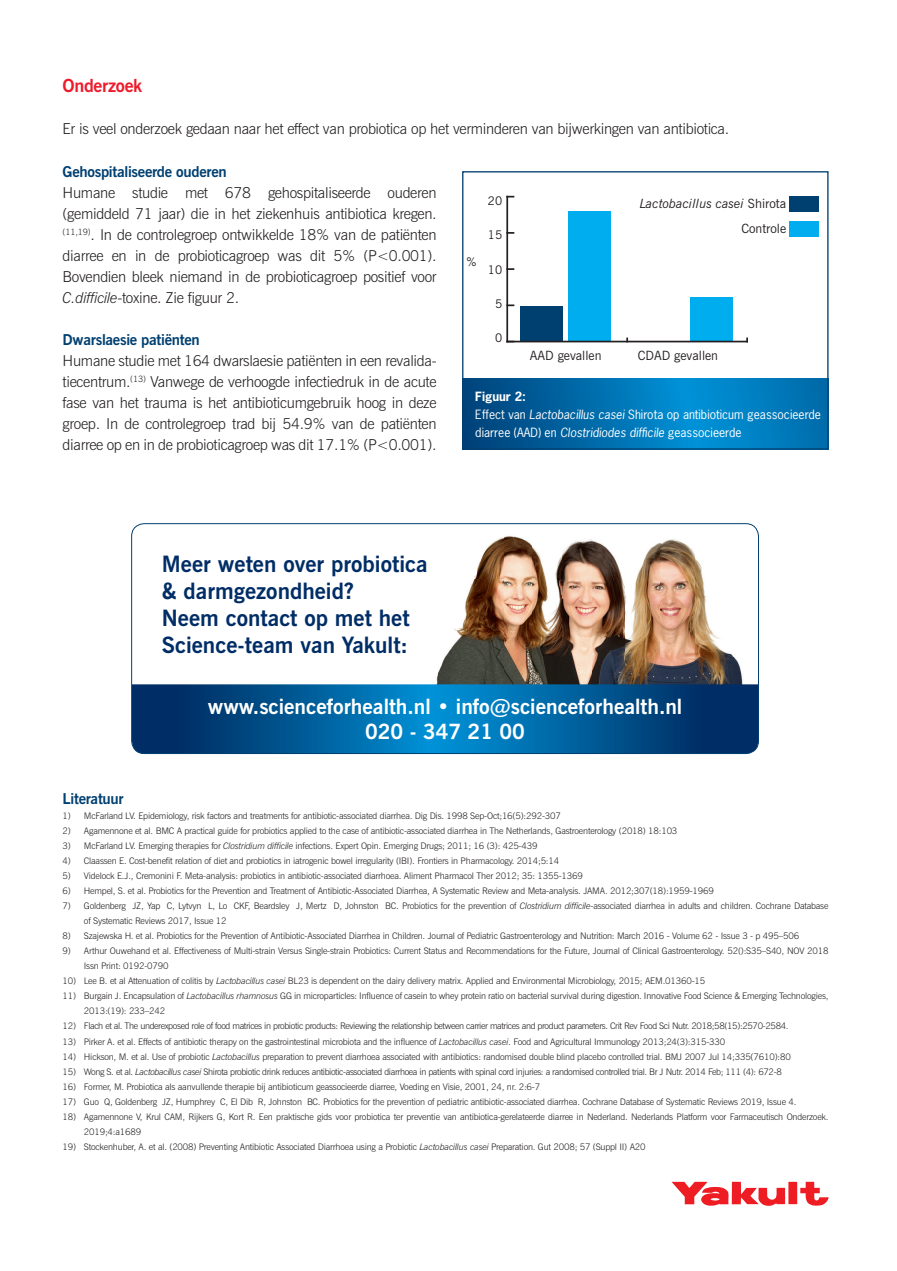
<style>
.page{position:relative;width:897px;height:1271px;background:#fff}
.page>*{position:absolute;margin:0;border:0;box-sizing:border-box;transform-origin:0 0}
.t1{font:700 22.5px/27px "News Gothic BT";color:#002d66}
.t2{font:700 21px/25.2px "News Gothic BT";color:#fff;text-align:center}
.t3{font:700 18px "News Gothic BT";letter-spacing:-.02em;color:#ee1b2c}
.t4{font:300 15px/21px "News Gothic BT";letter-spacing:-.02em;color:#231f20;text-align:justify}
.t5{font:700 15px "News Gothic BT";letter-spacing:-.02em;color:#004071}
.t6{font:italic 12.75px/25.5px "News Gothic BT";color:#231f20;text-align:right}
.t7{font:12.75px "News Gothic BT";color:#231f20}
.t8{font:12px/18px "News Gothic";color:#fff}
.t9{font:11.85px "News Gothic BT";color:#231f20}
.t10{font:300 9px/15px "News Gothic BT";letter-spacing:-.02em;color:#231f20}
.t11{font:300 9px "News Gothic BT";letter-spacing:-.04em;color:#231f20}
.s1{font-style:italic}
.s2{font-style:normal}
.s3{font-weight:700}
</style>
<div class="page">
<img style="left:504px;top:537px;width:155px;height:147px">
<img style="left:643px;top:537px;width:59px;height:37px">
<img style="left:659px;top:574px;width:75px;height:83px">
<img style="left:643px;top:657px;width:100px;height:27px">
<img style="left:474px;top:536px;width:45px;height:44px">
<img style="left:437px;top:580px;width:67px;height:96px">
<img style="left:436px;top:676px;width:83px;height:8px">
<svg style="left:132px;top:684px;width:626px;height:69px;background:#015894"></svg>
<div style="left:131px;top:523px;width:627px;height:230px;border:1px solid #004071;border-radius:13px"></div>
<svg style="left:464px;top:378px;width:362px;height:69px;background:#0070b0"></svg>
<div style="left:568px;top:211px;width:43px;height:130px;background:#00aeef"></div>
<div style="left:690px;top:298px;width:42px;height:43px;background:#00aeef"></div>
<div style="left:788px;top:221px;width:30px;height:15px;background:#00aeef"></div>
<div style="left:788px;top:196px;width:30px;height:15px;background:#004071"></div>
<div style="left:520px;top:306px;width:43px;height:35px;background:#004071"></div>
<hr style="left:506px;top:340px;width:241px;height:2px;background:#231f20">
<svg style="left:508px;top:304px;width:6px;height:2px"></svg>
<svg style="left:508px;top:268px;width:6px;height:2px"></svg>
<svg style="left:508px;top:232px;width:6px;height:2px"></svg>
<hr style="left:506px;top:196px;width:2px;height:146px;background:#231f20">
<div style="left:462px;top:171px;width:366px;height:278px;border:1px solid #004071"></div>
<svg style="left:671px;top:1181px;width:157px;height:24px"></svg>
<h3 class="t3" style="left:63px;top:75px;width:81px">Onderzoek</h3>
<h3 class="t4" style="left:63px;top:118px;width:668px">Er is veel onderzoek gedaan naar het effect van probiotica op het verminderen van bijwerkingen van antibiotica.</h3>
<h3 class="t5" style="left:63px;top:162px;width:166px">Gehospitaliseerde ouderen</h3>
<p class="t4" style="left:63px;top:182px;width:375px">Humane studie met 678 gehospitaliseerde ouderen (gemiddeld 71 jaar) die in het ziekenhuis antibiotica kregen. <sup>(11,19)</sup>. In de controlegroep ontwikkelde 18% van de patiënten diarree en in de probioticagroep was dit 5% (P&lt;0.001).<br>Bovendien bleek niemand in de probioticagroep positief voor <span class="s1">C.difficile</span>-toxine. Zie figuur 2.</p>
<h3 class="t5" style="left:63px;top:330px;width:139px">Dwarslaesie patiënten</h3>
<p class="t4" style="left:63px;top:350px;width:375px">Humane studie met 164 dwarslaesie patiënten in een revalida&shy;tiecentrum.<sup>(13)</sup> Vanwege de verhoogde infectiedruk in de acute fase van het trauma is het antibioticumgebruik hoog in deze groep. In de controlegroep trad bij 54.9% van de patiënten diarree op en in de probioticagroep was dit 17.1% (P&lt;0.001).</p>
<h3 class="t9" style="left:466px;top:254px;width:12px">%</h3>
<h3 class="t9" style="left:488px;top:193px;width:16px">20</h3>
<h3 class="t9" style="left:488px;top:228px;width:16px">15</h3>
<h3 class="t9" style="left:488px;top:262px;width:16px">10</h3>
<h3 class="t9" style="left:495px;top:296px;width:9px">5</h3>
<h3 class="t9" style="left:495px;top:331px;width:9px">0</h3>
<h3 class="t6" style="left:639px;top:190px;width:148px">Lactobacillus casei <span class="s2">Shirota<br>Controle</span></h3>
<h3 class="t7" style="left:529px;top:347px;width:73px">AAD gevallen</h3>
<h3 class="t7" style="left:637px;top:347px;width:82px">CDAD gevallen</h3>
<h3 class="t8" style="left:475px;top:387px;width:347px"><span class="s3">Figuur 2:<br></span>Effect van <span class="s1">Lactobacillus casei</span> Shirota op antibioticum geassocieerde diarree (AAD) en <span class="s1">Clostridiodes difficile</span> geassocieerde</h3>
<h1 class="t1" style="left:162px;top:550px;width:267px">Meer weten over probiotica &amp; darmgezondheid?<br>Neem contact op met het<br>Science-team van Yakult:</h1>
<h2 class="t2" style="left:208px;top:693px;width:476px">www.scienceforhealth.nl • info@scienceforhealth.nl<br>020 - 347 21 00</h2>
<h3 class="t5" style="left:63px;top:789px;width:63px">Literatuur</h3>
<p class="t10" style="left:63px;top:808px;width:499px">1) McFarland LV. Epidemiology, risk factors and treatments for antibiotic-associated diarrhea. Dig Dis. 1998 Sep-Oct;16(5):292-307</p>
<p class="t10" style="left:63px;top:823px;width:616px">2) Agamennone et al. BMC A practical guide for probiotics applied to the case of antibiotic-associated diarrhea in The Netherlands, Gastroenterology (2018) 18:103</p>
<p class="t10" style="left:63px;top:838px;width:476px">3) McFarland LV. Emerging therapies for <span class="s1">Clostridium difficile</span> infections. Expert Opin. Emerging Drugs; 2011; 16 (3): 425-439</p>
<p class="t10" style="left:63px;top:853px;width:498px">4) Claassen E. Cost-benefit relation of diet and probiotics in iatrogenic bowel irregularity (IBI). Frontiers in Pharmacology. 2014;5:14</p>
<p class="t10" style="left:63px;top:868px;width:521px">5) Videlock E.J., Cremonini F. Meta-analysis: probiotics in antibiotic-associated diarrhoea. Aliment Pharmacol Ther 2012; 35: 1355-1369</p>
<p class="t10" style="left:63px;top:883px;width:652px">6) Hempel, S. et al. Probiotics for the Prevention and Treatment of Antibiotic-Associated Diarrhea, A Systematic Review and Meta-analysis. JAMA. 2012;307(18):1959-1969</p>
<p class="t10" style="left:84px;top:898px;width:746px;text-indent:-21px">7) Goldenberg JZ, Yap C, Lytvyn L, Lo CKF, Beardsley J, Mertz D, Johnston BC. Probiotics for the prevention of <span class="s1">Clostridium difficile</span>-associated diarrhea in adults and children. Cochrane Database of Systematic Reviews 2017, Issue 12</p>
<p class="t10" style="left:63px;top:928px;width:738px">8) Szajewska H. et al. Probiotics for the Prevention of Antibiotic-Associated Diarrhea in Children. Journal of Pediatric Gastroenterology and Nutrition: March 2016 - Volume 62 - Issue 3 - p 495–506</p>
<p class="t10" style="left:84px;top:943px;width:746px;text-indent:-21px">9) Arthur Ouwehand et al. Effectiveness of Multi-strain Versus Single-strain Probiotics: Current Status and Recommendations for the Future, Journal of Clinical Gastroenterology. 52():S35–S40, NOV 2018<br>Issn Print: 0192-0790</p>
<p class="t10" style="left:63px;top:973px;width:644px">10) Lee B. et al Attenuation of colitis by <span class="s1">Lactobacillus casei</span> BL23 is dependent on the dairy delivery matrix. Applied and Environmental Microbiology, 2015; AEM.01360-15</p>
<p class="t10" style="left:84px;top:988px;width:746px;text-indent:-21px">11) Burgain J. Encapsulation of <span class="s1">Lactobacillus rhamnosus</span> GG in microparticles: Influence of casein to whey protein ratio on bacterial survival during digestion. Innovative Food Science &amp; Emerging Technologies,<br>2013:(19): 233–242</p>
<p class="t11" style="left:63px;top:1020px;width:727px">12) Flach et al. The underexposed role of food matrices in probiotic products: Reviewing the relationship between carrier matrices and product parameters. Crit Rev Food Sci Nutr. 2018;58(15):2570-2584.</p>
<p class="t10" style="left:63px;top:1033px;width:664px">13) Pirker A. et al. Effects of antibiotic therapy on the gastrointestinal microbiota and the influence of <span class="s1">Lactobacillus casei</span>. Food and Agricultural Immunology 2013;24(3):315-330</p>
<p class="t10" style="left:63px;top:1048px;width:729px">14) Hickson, M. et al. Use of probiotic <span class="s1">Lactobacillus</span> preparation to prevent diarrhoea associated with antibiotics: randomised double blind placebo controlled trial. BMJ 2007 Jul 14;335(7610):80</p>
<p class="t11" style="left:63px;top:1065px;width:720px">15) Wong S. et al. <span class="s1">Lactobacillus casei</span> Shirota probiotic drink reduces antibiotic-associated diarrhoea in patients with spinal cord injuries: a randomised controlled trial. Br J Nutr. 2014 Feb; 111 (4): 672-8</p>
<p class="t10" style="left:63px;top:1078px;width:479px">16) Former, M. Probiotica als aanvullende therapie bij antibioticum geassocieerde diarree, Voeding en Visie, 2001, 24, nr. 2:6-7</p>
<p class="t10" style="left:63px;top:1093px;width:735px">17) Guo Q, Goldenberg JZ, Humphrey C, El Dib R, Johnston BC. Probiotics for the prevention of pediatric antibiotic-associated diarrhea. Cochrane Database of Systematic Reviews 2019, Issue 4.</p>
<p class="t10" style="left:84px;top:1108px;width:746px;text-indent:-21px">18) Agamennone V, Krul CAM, Rijkers G, Kort R. Een praktische gids voor probiotica ter preventie van antibiotica-gerelateerde diarree in Nederland. Nederlands Platform voor Farmaceutisch Onderzoek.<br>2019;4:a1689</p>
<p class="t10" style="left:63px;top:1138px;width:584px">19) Stockenhuber, A. et al. (2008) Preventing Antibiotic Associated Diarrhoea using a Probiotic <span class="s1">Lactobacillus casei</span> Preparation. Gut 2008; 57 (Suppl II) A20</p>
</div>
